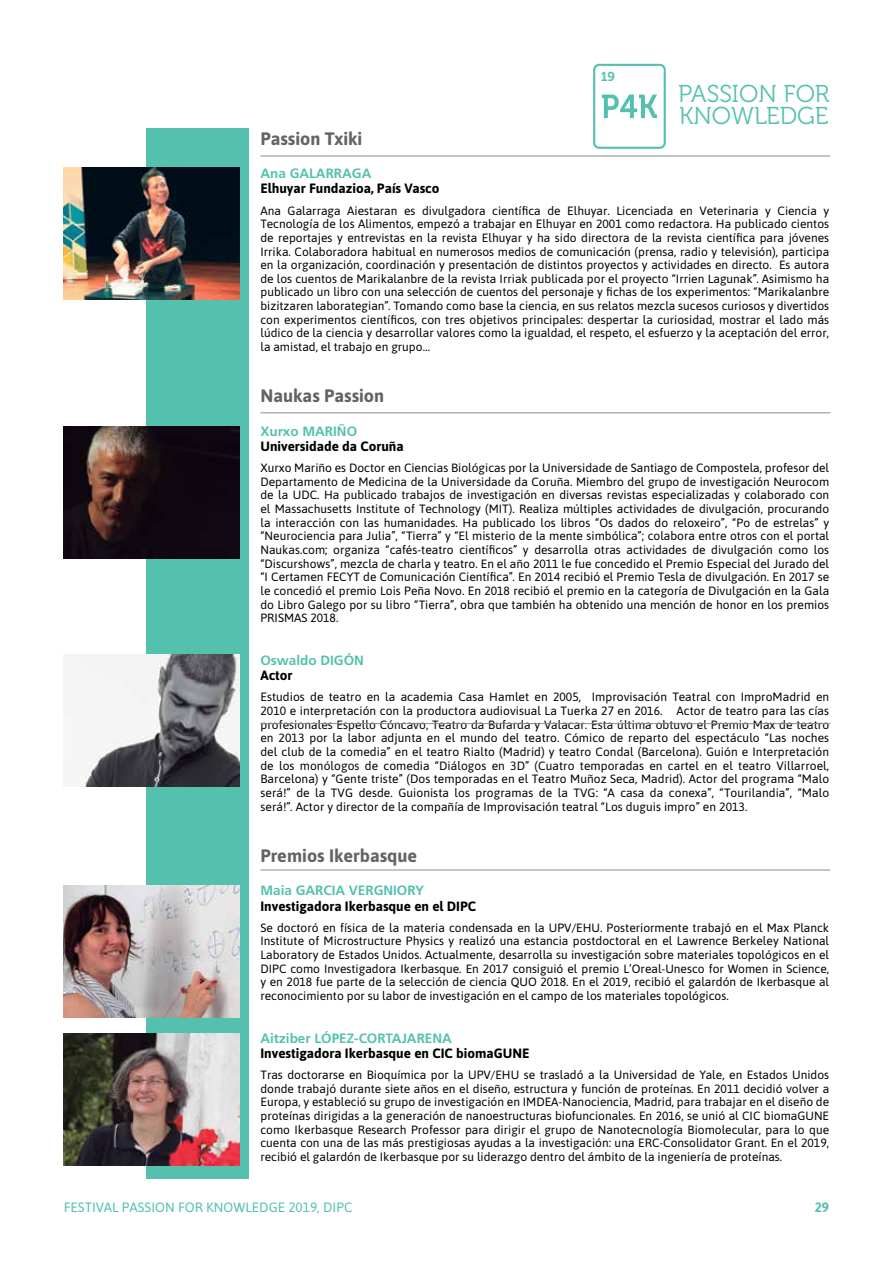
<style>
.page{position:relative;width:893px;height:1263px;background:#fff}
.page>*{position:absolute;margin:0;border:0;box-sizing:border-box;transform-origin:0 0}
.t1{font:24.3px/22.4px "Museo 300";color:#54c1af}
.t2{font:700 18px "Asap";color:#636466}
.t3{font:700 13.5px "Asap";color:#000}
.t4{font:700 13.5px "Frutiger";color:#54c1af}
.t5{font:13.5px "Asap";color:#54c1af}
.t6{font:700 13.5px "Asap";color:#54c1af}
.t7{font:13.05px "Museo 700";color:#54c1af}
.t8{font:12px/13.6px "Asap";color:#000;text-align:justify}
</style>
<div class="page">
<div style="left:593px;top:64px;width:73px;height:85px;border:2px solid #54c1af;border-radius:5px"></div>
<svg style="left:602px;top:95px;width:55px;height:23px"></svg>
<div style="left:147px;top:128px;width:102px;height:1050px;background:#54c1af"></div>
<img style="left:64px;top:426px;width:175px;height:132px">
<img style="left:78px;top:655px;width:161px;height:131px">
<img style="left:64px;top:886px;width:175px;height:131px">
<img style="left:64px;top:1034px;width:175px;height:131px">
<hr style="left:260px;top:156px;width:570px;height:1px;background:#8a8c8e">
<hr style="left:260px;top:723px;width:570px;height:1px;background:#8a8c8e">
<img style="left:64px;top:168px;width:175px;height:131px">
<hr style="left:260px;top:412px;width:570px;height:1px;background:#8a8c8e">
<hr style="left:260px;top:870px;width:570px;height:1px;background:#8a8c8e">
<p class="t7" style="left:601px;top:69px;width:16px">19</p>
<h1 class="t1" style="left:678px;top:83px;width:153px">PASSION FOR<br>KNOWLEDGE</h1>
<h2 class="t2" style="left:260px;top:126px;width:103px">Passion Txiki</h2>
<p class="t4" style="left:260px;top:165px;width:112px">Ana GALARRAGA</p>
<p class="t3" style="left:260px;top:179px;width:181px">Elhuyar Fundazioa, País Vasco</p>
<p class="t8" style="left:260px;top:203px;width:570px">Ana Galarraga Aiestaran es divulgadora científica de Elhuyar. Licenciada en Veterinaria y Ciencia y Tecnología de los Alimentos, empezó a trabajar en Elhuyar en 2001 como redactora. Ha publicado cientos de reportajes y entrevistas en la revista Elhuyar y ha sido directora de la revista científica para jóvenes Irrika. Colaboradora habitual en numerosos medios de comunicación (prensa, radio y televisión), participa en la organización, coordinación y presentación de distintos proyectos y actividades en directo. Es autora de los cuentos de Marikalanbre de la revista Irriak publicada por el proyecto “Irrien Lagunak”. Asimismo ha publicado un libro con una selección de cuentos del personaje y fichas de los experimentos: “Marikalanbre bizitzaren laborategian”. Tomando como base la ciencia, en sus relatos mezcla sucesos curiosos y divertidos con experimentos científicos, con tres objetivos principales: despertar la curiosidad, mostrar el lado más lúdico de la ciencia y desarrollar valores como la igualdad, el respeto, el esfuerzo y la aceptación del error, la amistad, el trabajo en grupo…</p>
<h2 class="t2" style="left:260px;top:383px;width:125px">Naukas Passion</h2>
<p class="t4" style="left:260px;top:423px;width:98px">Xurxo MARIÑO</p>
<p class="t3" style="left:260px;top:437px;width:145px">Universidade da Coruña</p>
<p class="t8" style="left:260px;top:460px;width:570px">Xurxo Mariño es Doctor en Ciencias Biológicas por la Universidade de Santiago de Compostela, profesor del Departamento de Medicina de la Universidade da Coruña. Miembro del grupo de investigación Neurocom de la UDC. Ha publicado trabajos de investigación en diversas revistas especializadas y colaborado con el Massachusetts Institute of Technology (MIT). Realiza múltiples actividades de divulgación, procurando la interacción con las humanidades. Ha publicado los libros “Os dados do reloxeiro”, “Po de estrelas” y “Neurociencia para Julia”, “Tierra” y “El misterio de la mente simbólica”; colabora entre otros con el portal Naukas.com; organiza “cafés-teatro científicos” y desarrolla otras actividades de divulgación como los “Discurshows”, mezcla de charla y teatro. En el año 2011 le fue concedido el Premio Especial del Jurado del “I Certamen FECYT de Comunicación Científica”. En 2014 recibió el Premio Tesla de divulgación. En 2017 se le concedió el premio Lois Peña Novo. En 2018 recibió el premio en la categoría de Divulgación en la Gala do Libro Galego por su libro “Tierra”, obra que también ha obtenido una mención de honor en los premios PRISMAS 2018.</p>
<p class="t4" style="left:260px;top:652px;width:105px">Oswaldo DIGÓN</p>
<p class="t3" style="left:260px;top:666px;width:34px">Actor</p>
<p class="t8" style="left:260px;top:690px;width:570px">Estudios de teatro en la academia Casa Hamlet en 2005, Improvisación Teatral con ImproMadrid en 2010 e interpretación con la productora audiovisual La Tuerka 27 en 2016. Actor de teatro para las cías profesionales Espello Cóncavo, Teatro da Bufarda y Valacar. Esta última obtuvo el Premio Max de teatro en 2013 por la labor adjunta en el mundo del teatro. Cómico de reparto del espectáculo “Las noches del club de la comedia” en el teatro Rialto (Madrid) y teatro Condal (Barcelona). Guión e Interpretación de los monólogos de comedia “Diálogos en 3D” (Cuatro temporadas en cartel en el teatro Villarroel, Barcelona) y “Gente triste” (Dos temporadas en el Teatro Muñoz Seca, Madrid). Actor del programa “Malo será!” de la TVG desde. Guionista los programas de la TVG: “A casa da conexa”, “Tourilandia”, “Malo será!”. Actor y director de la compañía de Improvisación teatral “Los duguis impro” en 2013.</p>
<h2 class="t2" style="left:260px;top:843px;width:158px">Premios Ikerbasque</h2>
<p class="t4" style="left:260px;top:882px;width:165px">Maia GARCIA VERGNIORY</p>
<p class="t3" style="left:260px;top:896px;width:217px">Investigadora Ikerbasque en el DIPC</p>
<p class="t8" style="left:260px;top:920px;width:570px">Se doctoró en física de la materia condensada en la UPV/EHU. Posteriormente trabajó en el Max Planck Institute of Microstructure Physics y realizó una estancia postdoctoral en el Lawrence Berkeley National Laboratory de Estados Unidos. Actualmente, desarrolla su investigación sobre materiales topológicos en el DIPC como Investigadora Ikerbasque. En 2017 consiguió el premio L’Oreal-Unesco for Women in Science, y en 2018 fue parte de la selección de ciencia QUO 2018. En el 2019, recibió el galardón de Ikerbasque al reconocimiento por su labor de investigación en el campo de los materiales topológicos.</p>
<p class="t4" style="left:260px;top:1030px;width:193px">Aitziber LÓPEZ-CORTAJARENA</p>
<p class="t3" style="left:260px;top:1043px;width:271px">Investigadora Ikerbasque en CIC biomaGUNE</p>
<p class="t8" style="left:260px;top:1067px;width:570px">Tras doctorarse en Bioquímica por la UPV/EHU se trasladó a la Universidad de Yale, en Estados Unidos donde trabajó durante siete años en el diseño, estructura y función de proteínas. En 2011 decidió volver a Europa, y estableció su grupo de investigación en IMDEA-Nanociencia, Madrid, para trabajar en el diseño de proteínas dirigidas a la generación de nanoestructuras biofuncionales. En 2016, se unió al CIC biomaGUNE como Ikerbasque Research Professor para dirigir el grupo de Nanotecnología Biomolecular, para lo que cuenta con una de las más prestigiosas ayudas a la investigación: una ERC-Consolidator Grant. En el 2019, recibió el galardón de Ikerbasque por su liderazgo dentro del ámbito de la ingeniería de proteínas.</p>
<p class="t5" style="left:64px;top:1198px;width:290px">FESTIVAL PASSION FOR KNOWLEDGE 2019, DIPC</p>
<p class="t6" style="left:815px;top:1197px;width:16px">29</p>
</div>
